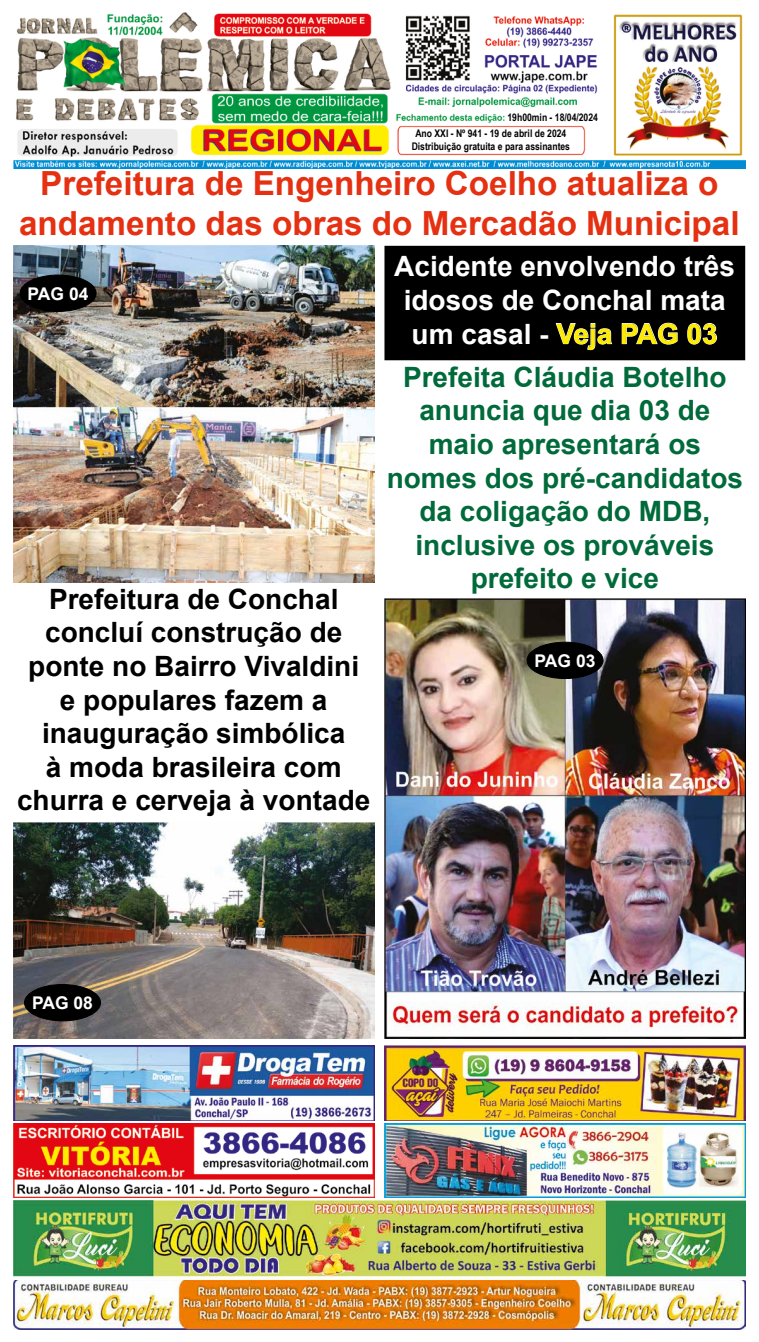
<style>
.page{position:relative;width:759px;height:1342px;background:#fff}
.page>*{position:absolute;margin:0;border:0;box-sizing:border-box;transform-origin:0 0}
.t1{font:700 33.25px/39.9px "Arial";color:#e53012;text-align:center}
.t2{font:700 28px/33.6px "Arial";color:#000;text-align:center}
.t3{font:700 28px/33.6px "Arial";color:#006a3a;text-align:center}
.t4{font:700 28px/33.6px "Arial";color:#fff;text-align:center}
.t5{font:700 17.5px "Arial";color:#fff}
.t6{font:700 10.5px/16px "Arial Narrow";color:#000}
.s1{color:#ffed00}
</style>
<div class="page">
<img style="left:13px;top:13px;width:732px;height:156px">
<img style="left:13px;top:1201px;width:732px;height:128px">
<img style="left:13px;top:1123px;width:361px;height:74px">
<img style="left:13px;top:1045px;width:361px;height:76px">
<img style="left:385px;top:1123px;width:360px;height:74px">
<img style="left:385px;top:1045px;width:360px;height:75px">
<img style="left:385px;top:599px;width:361px;height:440px">
<img style="left:13px;top:823px;width:361px;height:216px">
<img style="left:13px;top:246px;width:361px;height:336px">
<div style="left:385px;top:246px;width:360px;height:114px;background:#000"></div>
<svg style="left:556px;top:323px;width:56px;height:27px"></svg>
<svg style="left:622px;top:323px;width:56px;height:21px"></svg>
<svg style="left:687px;top:323px;width:30px;height:21px"></svg>
<div style="left:20px;top:275px;width:76px;height:36px;background:#000;border-radius:50%"></div>
<div style="left:20px;top:275px;width:77px;height:37px;border:1px solid #000;border-radius:50%"></div>
<div style="left:527px;top:642px;width:76px;height:36px;background:#000;border-radius:50%"></div>
<div style="left:527px;top:642px;width:76px;height:37px;border:1px solid #000;border-radius:50%"></div>
<div style="left:25px;top:984px;width:76px;height:37px;background:#000;border-radius:50%"></div>
<div style="left:24px;top:984px;width:77px;height:37px;border:1px solid #000;border-radius:50%"></div>
<p class="t6" style="left:415px;top:109px;width:184px;text-indent:92px">19h00min - 18/04/2024<br>Ano XXI - Nº 941 - 19 de abril de 2024</p>
<p class="t6" style="left:412px;top:137px;width:160px">Distribuição gratuita e para assinantes</p>
<p class="t1" style="left:19px;top:163px;width:722px">Prefeitura de Engenheiro Coelho atualiza o andamento das obras do Mercadão Municipal</p>
<p class="t4" style="left:394px;top:250px;width:342px">Acidente envolvendo três idosos de Conchal mata um casal - <span class="s1">Veja PAG 03</span></p>
<p class="t5" style="left:28px;top:281px;width:62px">PAG 04</p>
<p class="t2" style="left:17px;top:582px;width:355px">Prefeitura de Conchal concluí construção de ponte no Bairro Vivaldini e populares fazem a inauguração simbólica<br>à moda brasileira com churra e cerveja à vontade</p>
<p class="t3" style="left:387px;top:360px;width:358px">Prefeita Cláudia Botelho anuncia que dia 03 de maio apresentará os nomes dos pré-candidatos da coligação do MDB, inclusive os prováveis prefeito e vice</p>
<p class="t5" style="left:535px;top:648px;width:62px">PAG 03</p>
<p class="t5" style="left:32px;top:990px;width:62px">PAG 08</p>
</div>
